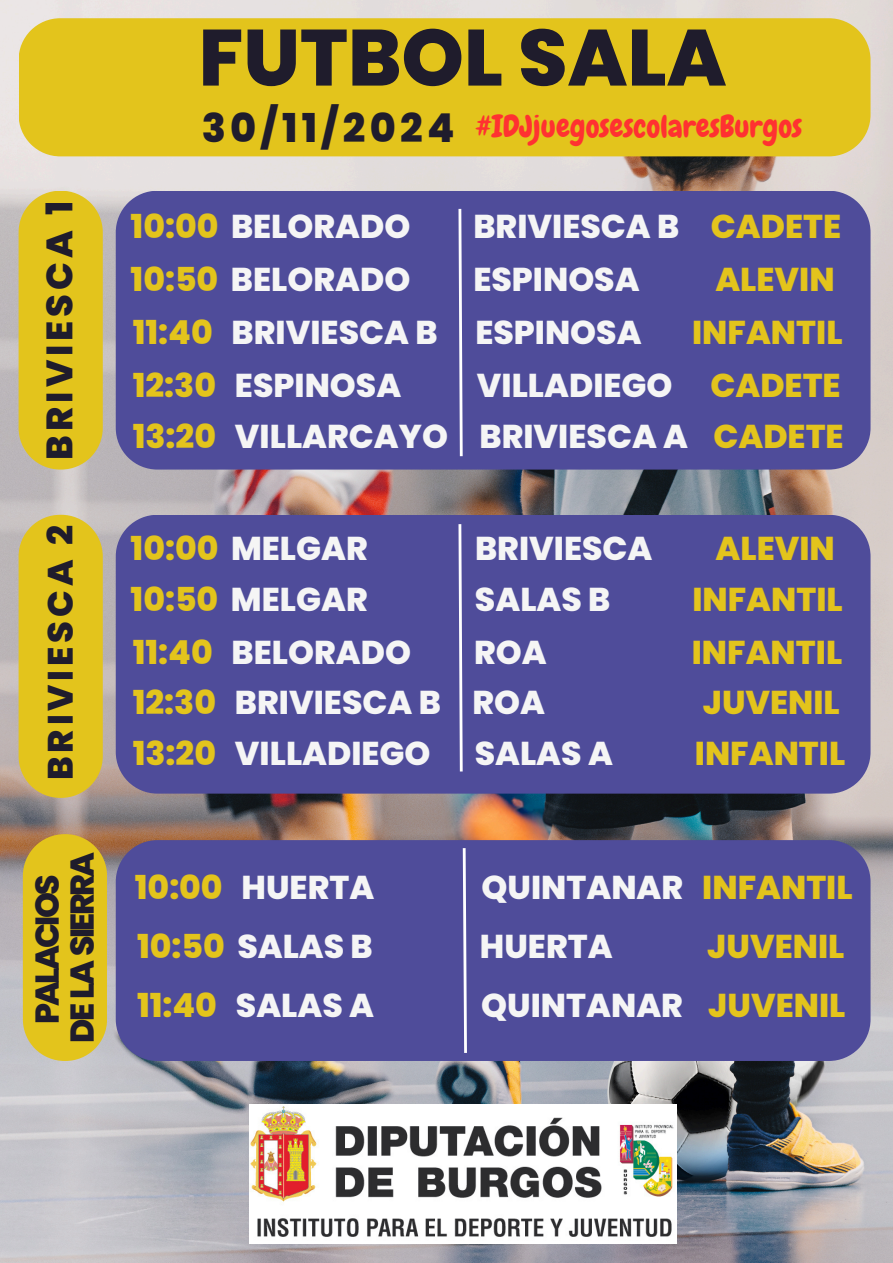
<style>
.page{position:relative;width:893px;height:1263px;background:#fff}
.page>*{position:absolute;margin:0;border:0;box-sizing:border-box;transform-origin:0 0}
.t1{font:800 79.5px "Poppins";color:#1f1c2c}
.t2{font:800 39.75px "Poppins";letter-spacing:.11em;color:#1f1c2c}
.t3{font:800 36.75px "Poppins";letter-spacing:.11em;color:#1f1c2c}
.t4{font:800 35.25px "Poppins";letter-spacing:.11em;color:#1f1c2c}
.t5{font:800 33px "Poppins";color:#f5f5f5}
.t6{font:800 33px "Poppins";color:#e3c41c}
.t7{font:800 33px/34.9px "Poppins";letter-spacing:-.085em;color:#1f1c2c;text-align:center}
.t8{font:30.9px "Chewy";color:#ff3131}
.s1{color:#e3c41c}
</style>
<div class="page">
<img style="left:0;top:0;width:893px;height:1263px">
<div style="left:116px;top:515px;width:754px;height:279px;background:#4f4c9a"></div>
<div style="left:19px;top:18px;width:851px;height:138px;background:#e3c41c"></div>
<div style="left:116px;top:191px;width:754px;height:279px;background:#4f4c9a"></div>
<svg style="left:457px;top:206px;width:7px;height:253px"></svg>
<svg style="left:19px;top:191px;width:84px;height:279px;background:#e1c327"></svg>
<svg style="left:457px;top:521px;width:7px;height:253px"></svg>
<svg style="left:19px;top:515px;width:84px;height:283px;background:#e0c225"></svg>
<div style="left:116px;top:840px;width:754px;height:221px;background:#4f4c9a"></div>
<svg style="left:461px;top:845px;width:7px;height:211px"></svg>
<svg style="left:23px;top:834px;width:84px;height:227px;background:#dfc024"></svg>
<img style="left:249px;top:1104px;width:427px;height:139px">
<h1 class="t3" style="left:34px;top:460px;width:260px;rotate:-90deg">BRIVIESCA 1</h1>
<h4 class="t4" style="left:36px;top:780px;width:256px;rotate:-90deg">BRIVIESCA 2</h4>
<h4 class="t7" style="left:30px;top:1043px;width:192px;rotate:-90deg">PALACIOS<br>DE LA SIERRA</h4>
<p class="t1" style="left:199px;top:2px;width:529px">FUTBOL SALA</p>
<h2 class="t2" style="left:202px;top:101px;width:254px">30/11/2024</h2>
<p class="t8" style="left:476px;top:107px;width:328px">#IDJjuegosescolaresBurgos</p>
<h4 class="t5" style="left:131px;top:203px;width:281px"><span class="s1">10:00</span> BELORADO</h4>
<h4 class="t5" style="left:473px;top:203px;width:369px">BRIVIESCA B <span class="s1">CADETE</span></h4>
<h4 class="t5" style="left:131px;top:256px;width:281px"><span class="s1">10:50</span> BELORADO</h4>
<h4 class="t5" style="left:473px;top:256px;width:168px">ESPINOSA</h4>
<h4 class="t6" style="left:715px;top:256px;width:121px">ALEVIN</h4>
<h4 class="t5" style="left:133px;top:309px;width:510px"><span class="s1">11:40</span> BRIVIESCA B ESPINOSA</h4>
<h4 class="t6" style="left:692px;top:309px;width:152px">INFANTIL</h4>
<h4 class="t5" style="left:133px;top:363px;width:270px"><span class="s1">12:30</span> ESPINOSA</h4>
<h4 class="t5" style="left:477px;top:363px;width:365px">VILLADIEGO <span class="s1">CADETE</span></h4>
<h4 class="t5" style="left:133px;top:413px;width:712px"><span class="s1">13:20</span> VILLARCAYO BRIVIESCA A <span class="s1">CADETE</span></h4>
<h4 class="t5" style="left:131px;top:525px;width:239px"><span class="s1">10:00</span> MELGAR</h4>
<h4 class="t5" style="left:475px;top:525px;width:179px">BRIVIESCA</h4>
<h4 class="t6" style="left:715px;top:525px;width:121px">ALEVIN</h4>
<h4 class="t5" style="left:131px;top:576px;width:239px"><span class="s1">10:50</span> MELGAR</h4>
<h4 class="t5" style="left:475px;top:576px;width:137px">SALAS B</h4>
<h4 class="t6" style="left:692px;top:576px;width:152px">INFANTIL</h4>
<h4 class="t5" style="left:133px;top:629px;width:280px"><span class="s1">11:40</span> BELORADO</h4>
<h4 class="t5" style="left:474px;top:629px;width:74px">ROA</h4>
<h4 class="t6" style="left:692px;top:629px;width:152px">INFANTIL</h4>
<h4 class="t5" style="left:133px;top:680px;width:414px"><span class="s1">12:30</span> BRIVIESCA B ROA</h4>
<h4 class="t6" style="left:702px;top:680px;width:139px">JUVENIL</h4>
<h4 class="t5" style="left:133px;top:730px;width:299px"><span class="s1">13:20</span> VILLADIEGO</h4>
<h4 class="t5" style="left:475px;top:730px;width:140px">SALAS A</h4>
<h4 class="t6" style="left:695px;top:730px;width:152px">INFANTIL</h4>
<h4 class="t5" style="left:135px;top:865px;width:241px"><span class="s1">10:00</span> HUERTA</h4>
<h4 class="t5" style="left:481px;top:865px;width:372px">QUINTANAR <span class="s1">INFANTIL</span></h4>
<h4 class="t5" style="left:137px;top:924px;width:237px"><span class="s1">10:50</span> SALAS B</h4>
<h4 class="t5" style="left:480px;top:924px;width:134px">HUERTA</h4>
<h4 class="t6" style="left:707px;top:924px;width:139px">JUVENIL</h4>
<h4 class="t5" style="left:137px;top:982px;width:239px"><span class="s1">11:40</span> SALAS A</h4>
<h4 class="t5" style="left:481px;top:982px;width:366px">QUINTANAR <span class="s1">JUVENIL</span></h4>
</div>
